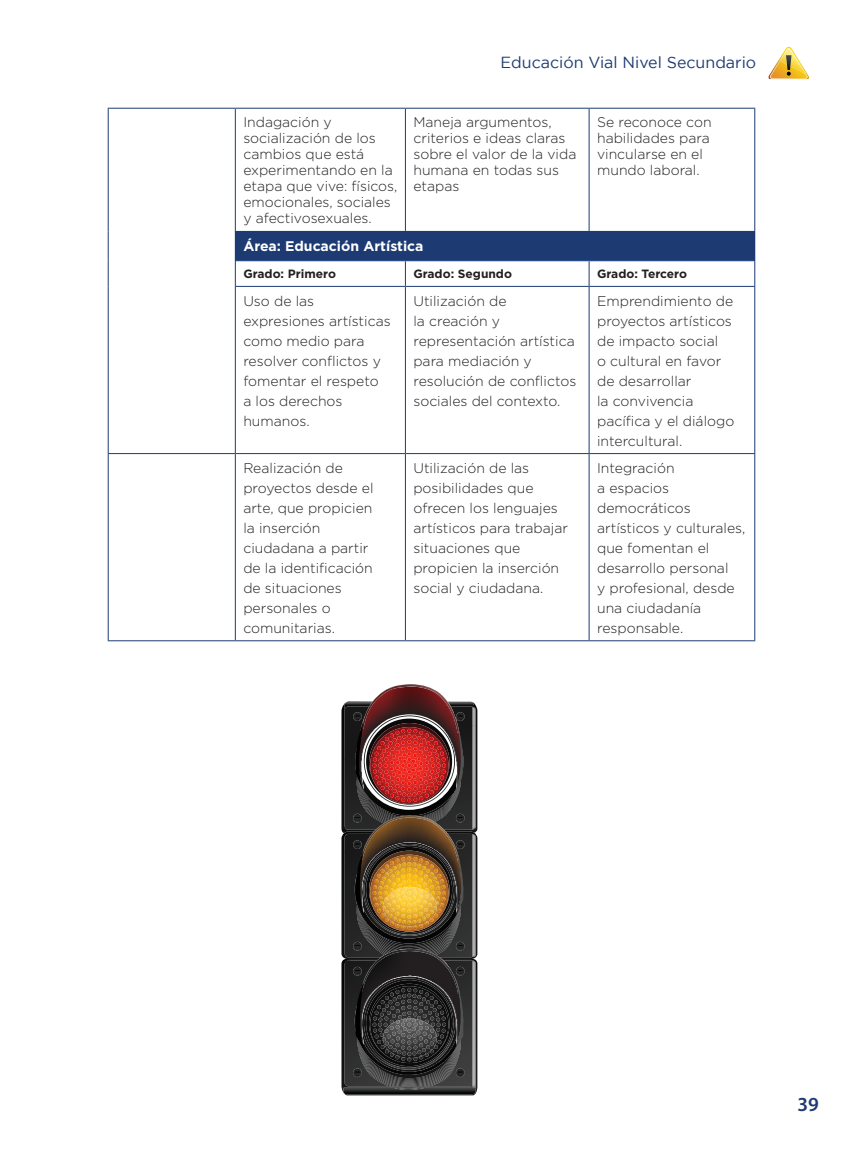
<style>
.page{position:relative;width:864px;height:1152px;background:#fff}
.page>*{position:absolute;margin:0;border:0;box-sizing:border-box;transform-origin:0 0}
.t1{font:600 20px "Myriad Pro";color:#1d3b72}
.t2{font:16px "Gotham";color:#1d3b72}
.cuerpo_tablas{font:300 14px/20px "Gotham";color:#231f20}
.cuerpo_tablas-2{font:700 14px "Gotham";color:#fff}
.cuerpo_tablas-3{font:700 12px "Gotham";color:#231f20}
</style>
<div class="page">
<svg style="left:768px;top:47px;width:41px;height:32px"></svg>
<div style="left:235px;top:231px;width:520px;height:30px;background:#1d3b72"></div>
<hr style="left:108px;top:108px;width:127px;height:1px;background:#1d3b72">
<hr style="left:108px;top:109px;width:1px;height:122px;background:#1d3b72">
<hr style="left:108px;top:231px;width:1px;height:30px;background:#1d3b72">
<svg style="left:108px;top:261px;width:1px;height:25px"></svg>
<hr style="left:108px;top:286px;width:1px;height:167px;background:#1d3b72">
<hr style="left:108px;top:453px;width:127px;height:1px;background:#1d3b72">
<hr style="left:108px;top:454px;width:1px;height:186px;background:#1d3b72">
<hr style="left:108px;top:640px;width:127px;height:1px;background:#1d3b72">
<hr style="left:235px;top:109px;width:1px;height:122px;background:#1d3b72">
<hr style="left:405px;top:109px;width:1px;height:122px;background:#1d3b72">
<hr style="left:589px;top:109px;width:1px;height:122px;background:#1d3b72">
<hr style="left:754px;top:109px;width:1px;height:122px;background:#1d3b72">
<svg style="left:235px;top:261px;width:1px;height:25px"></svg>
<svg style="left:405px;top:261px;width:1px;height:25px"></svg>
<svg style="left:589px;top:261px;width:1px;height:25px"></svg>
<svg style="left:754px;top:261px;width:1px;height:25px"></svg>
<hr style="left:235px;top:286px;width:170px;height:1px;background:#1d3b72">
<hr style="left:235px;top:287px;width:1px;height:166px;background:#1d3b72">
<hr style="left:405px;top:286px;width:184px;height:1px;background:#1d3b72">
<hr style="left:405px;top:287px;width:1px;height:166px;background:#1d3b72">
<hr style="left:589px;top:286px;width:166px;height:1px;background:#1d3b72">
<hr style="left:589px;top:287px;width:1px;height:166px;background:#1d3b72">
<hr style="left:754px;top:287px;width:1px;height:166px;background:#1d3b72">
<hr style="left:235px;top:454px;width:1px;height:186px;background:#1d3b72">
<hr style="left:405px;top:454px;width:1px;height:186px;background:#1d3b72">
<hr style="left:589px;top:454px;width:1px;height:186px;background:#1d3b72">
<hr style="left:754px;top:454px;width:1px;height:186px;background:#1d3b72">
<hr style="left:235px;top:108px;width:170px;height:1px;background:#1d3b72">
<hr style="left:405px;top:108px;width:184px;height:1px;background:#1d3b72">
<hr style="left:589px;top:108px;width:166px;height:1px;background:#1d3b72">
<hr style="left:235px;top:453px;width:170px;height:1px;background:#1d3b72">
<hr style="left:405px;top:453px;width:184px;height:1px;background:#1d3b72">
<hr style="left:589px;top:453px;width:166px;height:1px;background:#1d3b72">
<hr style="left:235px;top:640px;width:170px;height:1px;background:#1d3b72">
<hr style="left:405px;top:640px;width:184px;height:1px;background:#1d3b72">
<hr style="left:589px;top:640px;width:166px;height:1px;background:#1d3b72">
<hr style="left:236px;top:260px;width:169px;height:1px;background:#2f5496">
<hr style="left:405px;top:260px;width:184px;height:1px;background:#2f5496">
<hr style="left:589px;top:260px;width:165px;height:1px;background:#2f5496">
<img style="left:341px;top:684px;width:136px;height:411px">
<p class="t2" style="left:501px;top:53px;width:257px">Educación Vial Nivel Secundario</p>
<p class="cuerpo_tablas" style="left:243px;top:114px;width:156px;line-height:16px">Indagación y socialización de los cambios que está experimentando en la etapa que vive: físicos, emocionales, sociales y afectivosexuales.</p>
<p class="cuerpo_tablas" style="left:413px;top:114px;width:164px;line-height:16px">Maneja argumentos, criterios e ideas claras sobre el valor de la vida humana en todas sus etapas</p>
<p class="cuerpo_tablas" style="left:597px;top:114px;width:116px;line-height:16px">Se reconoce con habilidades para vincularse en el mundo laboral.</p>
<p class="cuerpo_tablas-2" style="left:243px;top:236px;width:182px">Área: Educación Artística</p>
<p class="cuerpo_tablas-3" style="left:243px;top:266px;width:94px">Grado: Primero</p>
<p class="cuerpo_tablas-3" style="left:413px;top:266px;width:100px">Grado: Segundo</p>
<p class="cuerpo_tablas-3" style="left:597px;top:266px;width:91px">Grado: Tercero</p>
<p class="cuerpo_tablas" style="left:243px;top:290px;width:149px">Uso de las expresiones artísticas como medio para resolver conflictos y fomentar el respeto<br>a los derechos humanos.</p>
<p class="cuerpo_tablas" style="left:413px;top:290px;width:164px">Utilización de<br>la creación y representación artística para mediación y resolución de conflictos sociales del contexto.</p>
<p class="cuerpo_tablas" style="left:597px;top:290px;width:139px">Emprendimiento de proyectos artísticos de impacto social<br>o cultural en favor de desarrollar<br>la convivencia pacífica y el diálogo intercultural.</p>
<p class="cuerpo_tablas" style="left:243px;top:457px;width:132px">Realización de proyectos desde el arte, que propicien la inserción ciudadana a partir de la identificación de situaciones personales o comunitarias.</p>
<p class="cuerpo_tablas" style="left:413px;top:457px;width:156px">Utilización de las posibilidades que ofrecen los lenguajes artísticos para trabajar situaciones que propicien la inserción social y ciudadana.</p>
<p class="cuerpo_tablas" style="left:597px;top:457px;width:150px">Integración<br>a espacios democráticos artísticos y culturales, que fomentan el desarrollo personal<br>y profesional, desde una ciudadanía responsable.</p>
<h1 class="t1" style="left:797px;top:1092px;width:23px">39</h1>
</div>
